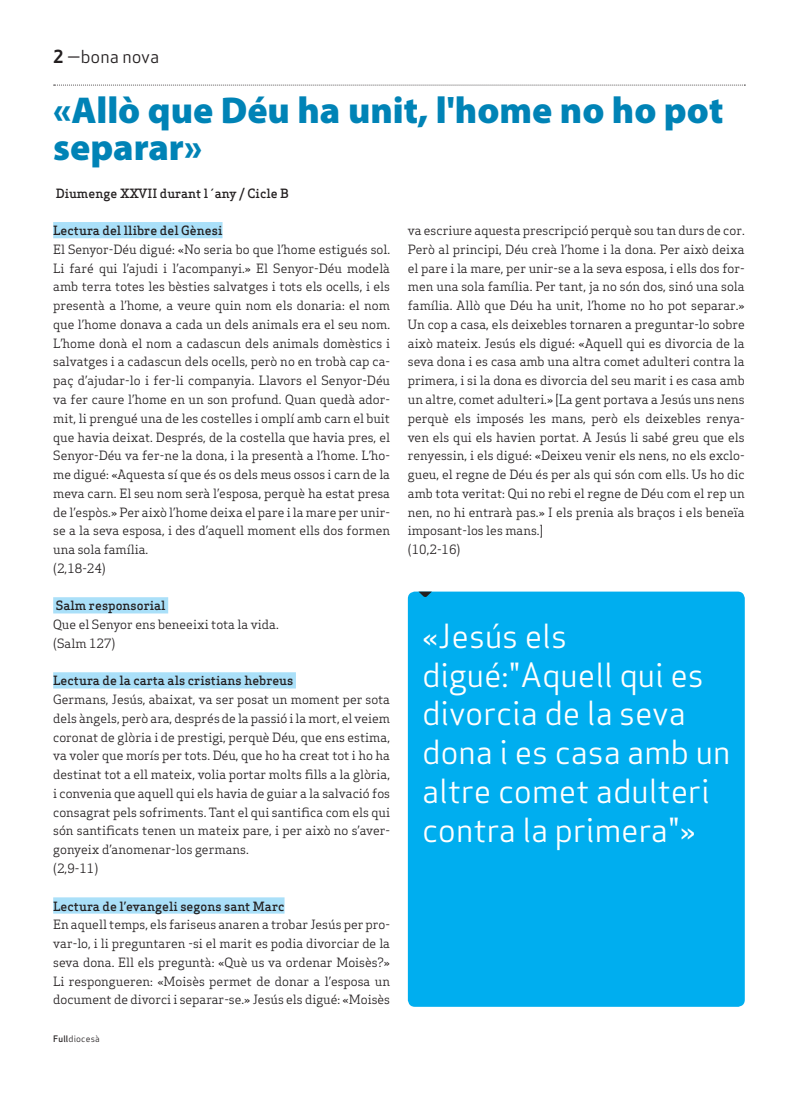
<style>
.page{position:relative;width:798px;height:1099px;background:#fff}
.page>*{position:absolute;margin:0;border:0;box-sizing:border-box;transform-origin:0 0}
.Titulars{font:900 37.5px/37.5px "Myriad Pro";color:#0083b6}
.Pastilla_Destacat{font:32.5px/38.8px "Apex Sans Book T";color:#fff}
.Capçalera{font:17.5px "Apex Sans Book T";color:#231f20}
.Text_General{font:12.5px/18.8px "Apex Serif";color:#231f20;text-align:justify}
.Text_General-2{font:500 12.5px "Apex Serif";color:#231f20}
.Autors{font:500 12.5px "Apex Serif";color:#231f20}
.Data_Peu{font:8.75px "Apex Sans Book T";letter-spacing:.02em;color:#231f20}
.s1{font-family:"Apex Sans Bold T"}
.s2{font-family:"Apex Sans Medium T"}
</style>
<div class="page">
<svg style="left:54px;top:85px;width:691px;height:1px"></svg>
<div style="left:53px;top:222px;width:169px;height:16px;background:#aae0f9"></div>
<div style="left:53px;top:597px;width:115px;height:16px;background:#aae0f9"></div>
<div style="left:53px;top:672px;width:243px;height:16px;background:#aae0f9"></div>
<div style="left:53px;top:897px;width:231px;height:16px;background:#aae0f9"></div>
<div style="left:407px;top:591px;width:337px;height:415px;background:#00aeef;border-radius:7px"></div>
<svg style="left:418px;top:591px;width:13px;height:6px"></svg>
<p class="Capçalera" style="left:53px;top:46px;width:107px"><span class="s1">2</span> —bona nova</p>
<p class="Titulars" style="left:53px;top:90px;width:671px">«Allò que Déu ha unit, l'home no ho pot separar»</p>
<p class="Autors" style="left:56px;top:185px;width:235px">Diumenge XXVII durant l´any / Cicle B</p>
<p class="Text_General-2" style="left:53px;top:223px;width:171px">Lectura del llibre del Gènesi</p>
<p class="Text_General" style="left:53px;top:240px;width:338px">El Senyor-Déu digué: «No seria bo que l’home estigués sol.<br>Li faré qui l’ajudi i l’acompanyi.» El Senyor-Déu modelà amb terra totes les bèsties salvatges i tots els ocells, i els presentà a l’home, a veure quin nom els donaria: el nom que l’home donava a cada un dels animals era el seu nom.<br>L’home donà el nom a cadascun dels animals domèstics i salvatges i a cadascun dels ocells, però no en trobà cap ca&shy;paç d’ajudar-lo i fer-li companyia. Llavors el Senyor-Déu va fer caure l’home en un son profund. Quan quedà ador&shy;mit, li prengué una de les costelles i omplí amb carn el buit que havia deixat. Després, de la costella que havia pres, el Senyor-Déu va fer-ne la dona, i la presentà a l’home. L’ho&shy;me digué: «Aquesta sí que és os dels meus ossos i carn de la meva carn. El seu nom serà l’esposa, perquè ha estat presa de l’espòs.» Per això l’home deixa el pare i la mare per unir&shy;se a la seva esposa, i des d’aquell moment ells dos formen una sola família.</p>
<p class="Text_General" style="left:53px;top:558px;width:54px">(2,18-24)</p>
<p class="Text_General-2" style="left:56px;top:598px;width:111px">Salm responsorial</p>
<p class="Text_General" style="left:53px;top:615px;width:227px">Que el Senyor ens beneeixi tota la vida.</p>
<p class="Text_General" style="left:53px;top:633px;width:64px">(Salm 127)</p>
<p class="Text_General-2" style="left:53px;top:673px;width:242px">Lectura de la carta als cristians hebreus</p>
<p class="Text_General" style="left:53px;top:690px;width:338px">Germans, Jesús, abaixat, va ser posat un moment per sota dels àngels, però ara, després de la passió i la mort, el veiem coronat de glòria i de prestigi, perquè Déu, que ens estima, va voler que morís per tots. Déu, que ho ha creat tot i ho ha destinat tot a ell mateix, volia portar molts fills a la glòria, i convenia que aquell qui els havia de guiar a la salvació fos consagrat pels sofriments. Tant el qui santifica com els qui són santificats tenen un mateix pare, i per això no s’aver&shy;gonyeix d’anomenar-los germans.</p>
<p class="Text_General" style="left:53px;top:858px;width:47px">(2,9-11)</p>
<p class="Text_General-2" style="left:53px;top:898px;width:233px">Lectura de l’evangeli segons sant Marc</p>
<p class="Text_General" style="left:53px;top:915px;width:338px">En aquell temps, els fariseus anaren a trobar Jesús per pro&shy;var-lo, i li preguntaren -si el marit es podia divorciar de la seva dona. Ell els preguntà: «Què us va ordenar Moisès?» Li respongueren: «Moisès permet de donar a l’esposa un document de divorci i separar-se.» Jesús els digué: «Moisès</p>
<p class="Data_Peu" style="left:53px;top:1032px;width:48px"><span class="s2">Full</span>diocesà</p>
<p class="Text_General" style="left:407px;top:221px;width:338px">va escriure aquesta prescripció perquè sou tan durs de cor.<br>Però al principi, Déu creà l’home i la dona. Per això deixa el pare i la mare, per unir-se a la seva esposa, i ells dos for&shy;men una sola família. Per tant, ja no són dos, sinó una sola família. Allò que Déu ha unit, l’home no ho pot separar.» Un cop a casa, els deixebles tornaren a preguntar-lo sobre això mateix. Jesús els digué: «Aquell qui es divorcia de la seva dona i es casa amb una altra comet adulteri contra la primera, i si la dona es divorcia del seu marit i es casa amb un altre, comet adulteri.» [La gent portava a Jesús uns nens perquè els imposés les mans, però els deixebles renya&shy;ven els qui els havien portat. A Jesús li sabé greu que els renyessin, i els digué: «Deixeu venir els nens, no els exclo&shy;gueu, el regne de Déu és per als qui són com ells. Us ho dic amb tota veritat: Qui no rebi el regne de Déu com el rep un nen, no hi entrarà pas.» I els prenia als braços i els beneïa imposant-los les mans.]</p>
<p class="Text_General" style="left:407px;top:540px;width:54px">(10,2-16)</p>
<p class="Pastilla_Destacat" style="left:422px;top:616px;width:309px">«Jesús els digué:"Aquell qui es divorcia de la seva dona i es casa amb un altre comet adulteri contra la primera"»</p>
</div>
